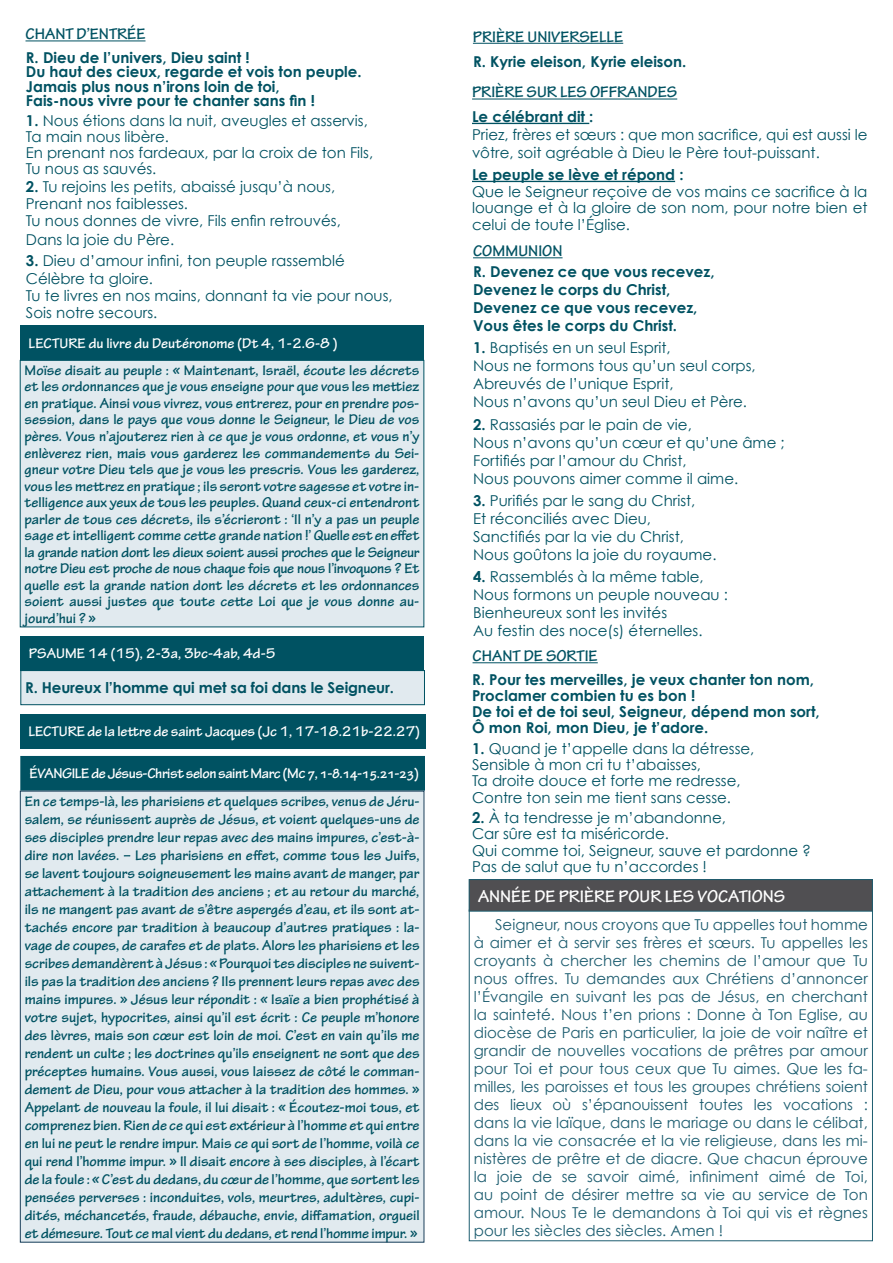
<style>
.page{position:relative;width:893px;height:1263px;background:#fff}
.page>*{position:absolute;margin:0;border:0;box-sizing:border-box;transform-origin:0 0}
.t1{font:700 18px "Tekton Pro";color:#fff}
.t2{font:700 16.5px "Tekton Pro";color:#005262}
.t3{font:700 15px/18px "Tekton Pro";letter-spacing:-.01em;color:#005262;text-align:justify}
.t4{font:15px/18px "Century Gothic";color:#005262}
.t5{font:15px/18px "Century Gothic";color:#1d5d70;text-align:justify}
.t6{font:700 15px/16.2px "Century Gothic";color:#005262}
.t7{font:700 15px "Tekton Pro";letter-spacing:-.01em;color:#fff}
.t8{font:700 15px "Tekton Pro";letter-spacing:-.03em;color:#fff}
.s1{font-weight:700}
</style>
<div class="page">
<div style="left:20px;top:360px;width:404px;height:267px;background:#e1eaef"></div>
<div style="left:20px;top:360px;width:404px;height:267px;border:1px solid #005262"></div>
<div style="left:20px;top:326px;width:404px;height:34px;background:#005262"></div>
<div style="left:21px;top:670px;width:403px;height:35px;background:#e1eaef"></div>
<div style="left:21px;top:670px;width:404px;height:35px;border:1px solid #005262"></div>
<div style="left:20px;top:636px;width:404px;height:34px;background:#005262"></div>
<div style="left:20px;top:714px;width:406px;height:34px;background:#005262"></div>
<hr style="left:473px;top:43px;width:150px;height:1px;background:#005262">
<hr style="left:473px;top:662px;width:125px;height:1px;background:#005262">
<hr style="left:26px;top:41px;width:120px;height:1px;background:#005262">
<div style="left:21px;top:756px;width:403px;height:34px;background:#005262"></div>
<div style="left:20px;top:791px;width:404px;height:451px;background:#e1eaef"></div>
<hr style="left:473px;top:257px;width:90px;height:1px;background:#005262">
<hr style="left:472px;top:123px;width:117px;height:1px;background:#005262">
<hr style="left:472px;top:181px;width:203px;height:1px;background:#005262">
<hr style="left:472px;top:99px;width:205px;height:1px;background:#005262">
<div style="left:469px;top:879px;width:403px;height:32px;background:#504f52"></div>
<div style="left:469px;top:879px;width:404px;height:32px;border:1px solid #1d5d70"></div>
<p class="t2" style="left:26px;top:24px;width:122px">CHANT D’ENTRÉE</p>
<p class="t6" style="left:26px;top:49px;width:337px;line-height:14.5px">R. Dieu de l’univers, Dieu saint !<br>Du haut des cieux, regarde et vois ton peuple.<br>Jamais plus nous n’irons loin de toi,<br>Fais-nous vivre pour te chanter sans fin !</p>
<p class="t4" style="left:26px;top:113px;width:349px;line-height:16px"><span class="s1">1.</span> Nous étions dans la nuit, aveugles et asservis, Ta main nous libère.<br>En prenant nos fardeaux, par la croix de ton Fils, Tu nous as sauvés.</p>
<p class="t4" style="left:26px;top:177px;width:316px;line-height:17.2px"><span class="s1">2.</span> Tu rejoins les petits, abaissé jusqu’à nous,<br>Prenant nos faiblesses.<br>Tu nous donnes de vivre, Fils enfin retrouvés,</p>
<p class="t4" style="left:26px;top:230px;width:150px">Dans la joie du Père.</p>
<p class="t4" style="left:26px;top:252px;width:368px;line-height:17.2px"><span class="s1">3.</span> Dieu d’amour infini, ton peuple rassemblé Célèbre ta gloire.<br>Tu te livres en nos mains, donnant ta vie pour nous, Sois notre secours.</p>
<p class="t7" style="left:29px;top:334px;width:311px">LECTURE du livre du Deutéronome (Dt 4, 1-2.6-8 )</p>
<p class="t3" style="left:25px;top:362px;width:396px;line-height:16.5px">Moïse disait au peuple : « Maintenant, Israël, écoute les décrets et les ordonnances que je vous enseigne pour que vous les mettiez en pratique. Ainsi vous vivrez, vous entrerez, pour en prendre pos&shy;session, dans le pays que vous donne le Seigneur, le Dieu de vos pères. Vous n’ajouterez rien à ce que je vous ordonne, et vous n’y enlèverez rien, mais vous garderez les commandements du Sei&shy;gneur votre Dieu tels que je vous les prescris. Vous les garderez, vous les mettrez en pratique ; ils seront votre sagesse et votre in&shy;telligence aux yeux de tous les peuples. Quand ceux-ci entendront parler de tous ces décrets, ils s’écrieront : ‘Il n’y a pas un peuple sage et intelligent comme cette grande nation !’ Quelle est en effet la grande nation dont les dieux soient aussi proches que le Seigneur notre Dieu est proche de nous chaque fois que nous l’invoquons ? Et quelle est la grande nation dont les décrets et les ordonnances soient aussi justes que toute cette Loi que je vous donne au&shy;jourd’hui ? »</p>
<p class="t7" style="left:29px;top:645px;width:248px">PSAUME 14 (15), 2-3a, 3bc-4ab, 4d-5</p>
<p class="t6" style="left:25px;top:679px;width:370px">R. Heureux l’homme qui met sa foi dans le Seigneur.</p>
<p class="t7" style="left:29px;top:723px;width:393px">LECTURE de la lettre de saint Jacques (Jc 1, 17-18.21b-22.27)</p>
<p class="t8" style="left:29px;top:765px;width:391px">ÉVANGILE de Jésus-Christ selon saint Marc (Mc 7, 1-8.14-15.21-23)</p>
<p class="t3" style="left:25px;top:792px;width:396px">En ce temps-là, les pharisiens et quelques scribes, venus de Jéru&shy;salem, se réunissent auprès de Jésus, et voient quelques-uns de ses disciples prendre leur repas avec des mains impures, c’est-à&shy;dire non lavées. – Les pharisiens en effet, comme tous les Juifs, se lavent toujours soigneusement les mains avant de manger, par attachement à la tradition des anciens ; et au retour du marché, ils ne mangent pas avant de s’être aspergés d’eau, et ils sont at&shy;tachés encore par tradition à beaucoup d’autres pratiques : la&shy;vage de coupes, de carafes et de plats. Alors les pharisiens et les scribes demandèrent à Jésus : « Pourquoi tes disciples ne suivent&shy;ils pas la tradition des anciens ? Ils prennent leurs repas avec des mains impures. » Jésus leur répondit : « Isaïe a bien prophétisé à votre sujet, hypocrites, ainsi qu’il est écrit : Ce peuple m’honore des lèvres, mais son cœur est loin de moi. C’est en vain qu’ils me rendent un culte ; les doctrines qu’ils enseignent ne sont que des préceptes humains. Vous aussi, vous laissez de côté le comman&shy;dement de Dieu, pour vous attacher à la tradition des hommes. » Appelant de nouveau la foule, il lui disait : « Écoutez-moi tous, et comprenez bien. Rien de ce qui est extérieur à l’homme et qui entre en lui ne peut le rendre impur. Mais ce qui sort de l’homme, voilà ce qui rend l’homme impur. » Il disait encore à ses disciples, à l’écart de la foule : « C’est du dedans, du cœur de l’homme, que sortent les pensées perverses : inconduites, vols, meurtres, adultères, cupi&shy;dités, méchancetés, fraude, débauche, envie, diffamation, orgueil et démesure. Tout ce mal vient du dedans, et rend l’homme impur. »</p>
<p class="t2" style="left:473px;top:27px;width:152px">PRIÈRE UNIVERSELLE</p>
<p class="t6" style="left:473px;top:53px;width:215px">R. Kyrie eleison, Kyrie eleison.</p>
<p class="t2" style="left:472px;top:82px;width:207px">PRIÈRE SUR LES OFFRANDES</p>
<p class="t6" style="left:472px;top:108px;width:123px">Le célébrant dit :</p>
<p class="t4" style="left:472px;top:125px;width:397px">Priez, frères et sœurs : que mon sacrifice, qui est aussi le vôtre, soit agréable à Dieu le Père tout-puissant.</p>
<p class="t6" style="left:472px;top:166px;width:213px">Le peuple se lève et répond :</p>
<p class="t4" style="left:472px;top:183px;width:397px;line-height:16.5px;text-align:justify">Que le Seigneur reçoive de vos mains ce sacrifice à la louange et à la gloire de son nom, pour notre bien et celui de toute l’Église.</p>
<p class="t2" style="left:473px;top:241px;width:91px">COMMUNION</p>
<p class="t6" style="left:473px;top:262px;width:243px;line-height:18px">R. Devenez ce que vous recevez,<br>Devenez le corps du Christ,<br>Devenez ce que vous recevez,<br>Vous êtes le corps du Christ.</p>
<p class="t4" style="left:473px;top:339px;width:284px"><span class="s1">1.</span> Baptisés en un seul Esprit,<br>Nous ne formons tous qu’un seul corps, Abreuvés de l’unique Esprit,<br>Nous n’avons qu’un seul Dieu et Père.</p>
<p class="t4" style="left:473px;top:415px;width:313px"><span class="s1">2.</span> Rassasiés par le pain de vie,<br>Nous n’avons qu’un cœur et qu’une âme ; Fortifiés par l’amour du Christ,<br>Nous pouvons aimer comme il aime.</p>
<p class="t4" style="left:473px;top:491px;width:245px"><span class="s1">3.</span> Purifiés par le sang du Christ,<br>Et réconciliés avec Dieu,<br>Sanctifiés par la vie du Christ,<br>Nous goûtons la joie du royaume.</p>
<p class="t4" style="left:473px;top:567px;width:256px"><span class="s1">4.</span> Rassemblés à la même table,<br>Nous formons un peuple nouveau :<br>Bienheureux sont les invités<br>Au festin des noce(s) éternelles.</p>
<p class="t2" style="left:473px;top:646px;width:127px">CHANT DE SORTIE</p>
<p class="t6" style="left:472px;top:671px;width:349px">R. Pour tes merveilles, je veux chanter ton nom, Proclamer combien tu es bon !<br>De toi et de toi seul, Seigneur, dépend mon sort, Ô mon Roi, mon Dieu, je t’adore.</p>
<p class="t4" style="left:472px;top:740px;width:284px;line-height:16.2px"><span class="s1">1.</span> Quand je t’appelle dans la détresse, Sensible à mon cri tu t’abaisses,<br>Ta droite douce et forte me redresse, Contre ton sein me tient sans cesse.</p>
<p class="t4" style="left:472px;top:809px;width:341px;line-height:16.2px"><span class="s1">2.</span> À ta tendresse je m’abandonne,<br>Car sûre est ta miséricorde.<br>Qui comme toi, Seigneur, sauve et pardonne ?<br>Pas de salut que tu n’accordes !</p>
<p class="t1" style="left:478px;top:885px;width:309px">ANNÉE DE PRIÈRE POUR LES VOCATIONS</p>
<p class="t5" style="left:474px;top:915px;width:395px;text-indent:21px">Seigneur, nous croyons que Tu appelles tout homme à aimer et à servir ses frères et sœurs. Tu appelles les croyants à chercher les chemins de l’amour que Tu nous offres. Tu demandes aux Chrétiens d’annoncer l’Évangile en suivant les pas de Jésus, en cherchant la sainteté. Nous t’en prions : Donne à Ton Eglise, au diocèse de Paris en particulier, la joie de voir naître et grandir de nouvelles vocations de prêtres par amour pour Toi et pour tous ceux que Tu aimes. Que les fa&shy;milles, les paroisses et tous les groupes chrétiens soient des lieux où s’épanouissent toutes les vocations : dans la vie laïque, dans le mariage ou dans le célibat, dans la vie consacrée et la vie religieuse, dans les mi&shy;nistères de prêtre et de diacre. Que chacun éprouve la joie de se savoir aimé, infiniment aimé de Toi, au point de désirer mettre sa vie au service de Ton amour. Nous Te le demandons à Toi qui vis et règnes pour les siècles des siècles. Amen !</p>
</div>
